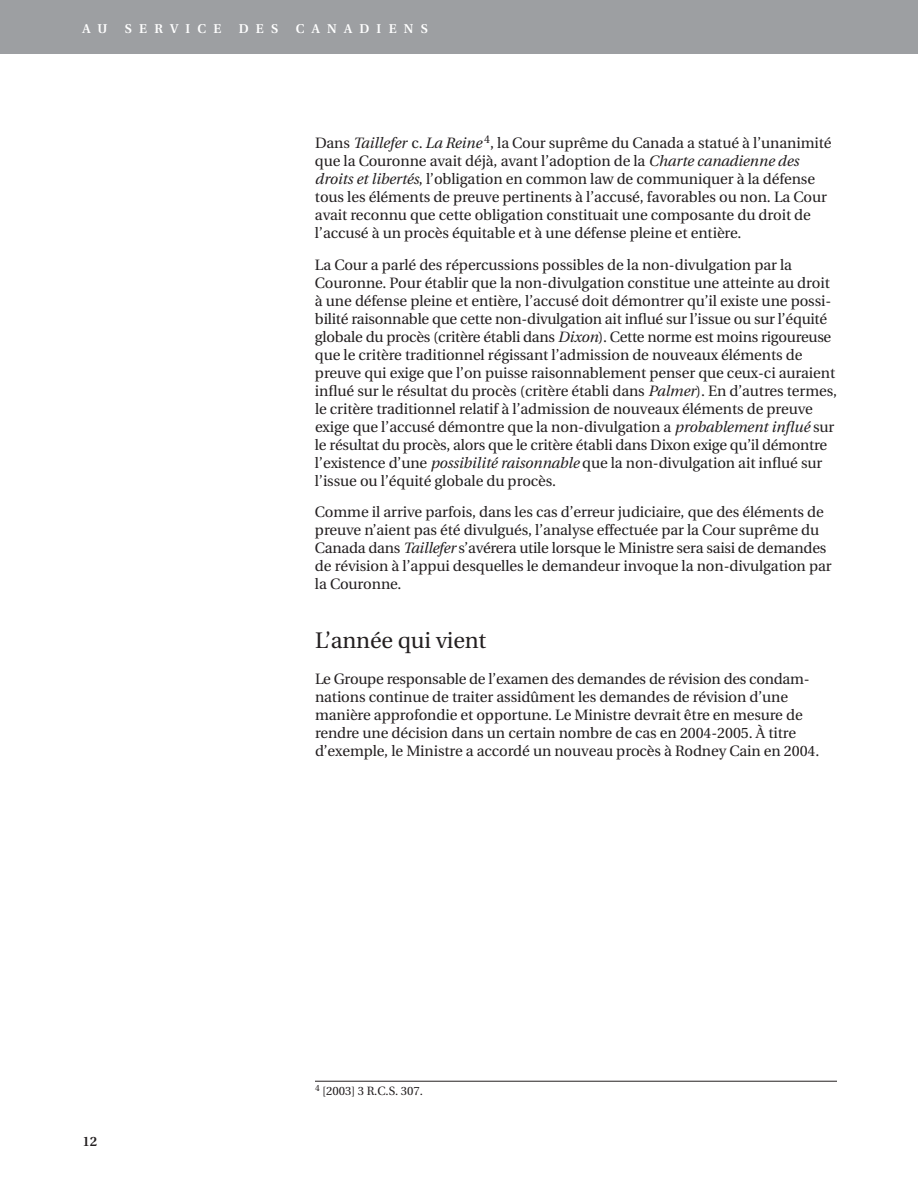
<style>
.page{position:relative;width:918px;height:1188px;background:#fff}
.page>*{position:absolute;margin:0;border:0;box-sizing:border-box;transform-origin:0 0}
.t1{font:22.5px "Utopia";letter-spacing:-.005em;color:#231f20}
.t2{font:15px/18px "Utopia";letter-spacing:-.005em;color:#231f20}
.t3{font:600 13.5px "Utopia";color:#231f20}
.t4{font:600 12.75px "Utopia";letter-spacing:.57em;color:#fff}
.t5{font:12px "Utopia";letter-spacing:-.005em;color:#231f20}
.s1{font-style:italic}
</style>
<div class="page">
<div style="left:0;top:0;width:918px;height:54px;background:#9d9fa2"></div>
<hr style="left:315px;top:1081px;width:522px;height:1px;background:#231f20">
<p class="t4" style="left:82px;top:24px;width:26px">A U</p>
<p class="t4" style="left:125px;top:24px;width:98px">SERVICE</p>
<p class="t4" style="left:239px;top:24px;width:41px">DES</p>
<p class="t4" style="left:296px;top:24px;width:134px">CANADIENS</p>
<p class="t2" style="left:315px;top:136px;width:518px">Dans <span class="s1">Taillefer</span> c. <span class="s1">La Reine</span> <sup>4</sup>, la Cour suprême du Canada a statué à l’unanimité que la Couronne avait déjà, avant l’adoption de la <span class="s1">Charte canadienne des droits et libertés</span>, l’obligation en common law de communiquer à la défense tous les éléments de preuve pertinents à l’accusé, favorables ou non. La Cour avait reconnu que cette obligation constituait une composante du droit de l’accusé à un procès équitable et à une défense pleine et entière.</p>
<p class="t2" style="left:315px;top:257px;width:524px">La Cour a parlé des répercussions possibles de la non-divulgation par la Couronne. Pour établir que la non-divulgation constitue une atteinte au droit à une défense pleine et entière, l’accusé doit démontrer qu’il existe une possi&shy;bilité raisonnable que cette non-divulgation ait influé sur l’issue ou sur l’équité globale du procès (critère établi dans <span class="s1">Dixon</span>). Cette norme est moins rigoureuse que le critère traditionnel régissant l’admission de nouveaux éléments de preuve qui exige que l’on puisse raisonnablement penser que ceux-ci auraient influé sur le résultat du procès (critère établi dans <span class="s1">Palmer</span>). En d’autres termes, le critère traditionnel relatif à l’admission de nouveaux éléments de preuve exige que l’accusé démontre que la non-divulgation a <span class="s1">probablement influé</span> sur le résultat du procès, alors que le critère établi dans Dixon exige qu’il démontre l’existence d’une <span class="s1">possibilité raisonnable</span> que la non-divulgation ait influé sur l’issue ou l’équité globale du procès.</p>
<p class="t2" style="left:315px;top:505px;width:518px">Comme il arrive parfois, dans les cas d’erreur judiciaire, que des éléments de preuve n’aient pas été divulgués, l’analyse effectuée par la Cour suprême du Canada dans <span class="s1">Taillefer</span> s’avérera utile lorsque le Ministre sera saisi de demandes de révision à l’appui desquelles le demandeur invoque la non-divulgation par la Couronne.</p>
<h1 class="t1" style="left:315px;top:631px;width:173px">L’année qui vient</h1>
<p class="t2" style="left:315px;top:671px;width:506px">Le Groupe responsable de l’examen des demandes de révision des condam&shy;nations continue de traiter assidûment les demandes de révision d’une manière approfondie et opportune. Le Ministre devrait être en mesure de rendre une décision dans un certain nombre de cas en 2004-2005. À titre d’exemple, le Ministre a accordé un nouveau procès à Rodney Cain en 2004.</p>
<p class="t3" style="left:82px;top:1135px;width:16px">12</p>
<p class="t5" style="left:315px;top:1086px;width:109px"><sup>4</sup> [2003] 3 R.C.S. 307.</p>
</div>
